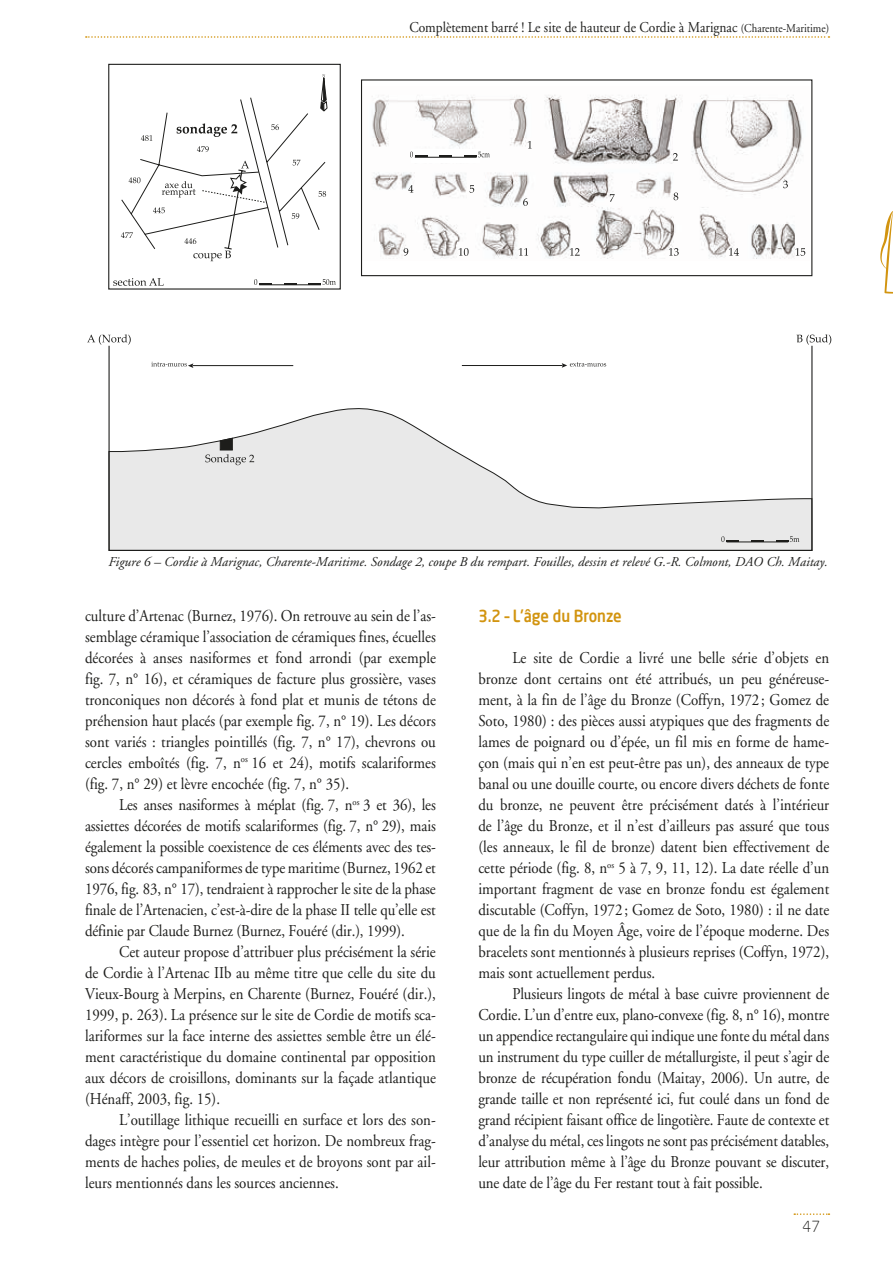
<style>
.page{position:relative;width:893px;height:1263px;background:#fff}
.page>*{position:absolute;margin:0;border:0;box-sizing:border-box;transform-origin:0 0}
.t1{font:16.5px/21px "Adobe Garamond";color:#1d1d1b;text-align:justify;scale:.9 1}
.t2{font:500 16.5px "Neo Sans Pro";color:#d2940f;scale:.9 1}
.t3{font:15px "Adobe Garamond";color:#1d1d1b;scale:.9 1}
.t4{font:300 15px "Neo Sans Pro";color:#1d1d1b}
.t5{font:italic 13.5px "Adobe Garamond";color:#1d1d1b}
.s1{font-size:12px}
</style>
<div class="page">
<svg style="left:794px;top:1213px;width:35px;height:2px"></svg>
<svg style="left:86px;top:36px;width:743px;height:2px"></svg>
<svg style="left:880px;top:211px;width:13px;height:83px"></svg>
<svg style="left:108px;top:408px;width:705px;height:143px"></svg>
<div style="left:109px;top:345px;width:703px;height:206px;border:1px solid #1d1d1b"></div>
<svg style="left:205px;top:437px;width:49px;height:28px"></svg>
<svg style="left:721px;top:536px;width:18px;height:6px"></svg>
<svg style="left:751px;top:540px;width:12px;height:2px"></svg>
<svg style="left:776px;top:536px;width:23px;height:6px"></svg>
<hr style="left:727px;top:542px;width:61px;height:1px;background:#1d1d1b">
<hr style="left:462px;top:365px;width:100px;height:1px;background:#1d1d1b">
<hr style="left:193px;top:365px;width:100px;height:1px;background:#1d1d1b">
<svg style="left:562px;top:362px;width:44px;height:6px"></svg>
<svg style="left:151px;top:362px;width:42px;height:6px"></svg>
<svg style="left:87px;top:334px;width:44px;height:11px"></svg>
<svg style="left:796px;top:334px;width:35px;height:11px"></svg>
<div style="left:361px;top:79px;width:451px;height:197px;border:1px solid #1d1d1b"></div>
<img style="left:372px;top:94px;width:434px;height:165px">
<div style="left:411px;top:149px;width:69px;height:13px;background:#fff"></div>
<div style="left:108px;top:64px;width:233px;height:226px;border:1px solid #1d1d1b"></div>
<svg style="left:113px;top:278px;width:51px;height:8px"></svg>
<svg style="left:254px;top:279px;width:18px;height:6px"></svg>
<svg style="left:284px;top:283px;width:12px;height:1px"></svg>
<svg style="left:309px;top:279px;width:27px;height:6px"></svg>
<hr style="left:259px;top:284px;width:62px;height:1px;background:#1d1d1b">
<svg style="left:528px;top:141px;width:4px;height:8px"></svg>
<svg style="left:673px;top:153px;width:5px;height:8px"></svg>
<svg style="left:783px;top:181px;width:5px;height:7px"></svg>
<svg style="left:408px;top:185px;width:5px;height:8px"></svg>
<svg style="left:469px;top:185px;width:5px;height:8px"></svg>
<svg style="left:523px;top:198px;width:5px;height:8px"></svg>
<svg style="left:610px;top:194px;width:5px;height:8px"></svg>
<svg style="left:674px;top:193px;width:4px;height:7px"></svg>
<svg style="left:404px;top:248px;width:4px;height:8px"></svg>
<svg style="left:459px;top:248px;width:10px;height:8px"></svg>
<svg style="left:519px;top:248px;width:9px;height:8px"></svg>
<svg style="left:570px;top:248px;width:10px;height:8px"></svg>
<svg style="left:669px;top:248px;width:10px;height:8px"></svg>
<svg style="left:729px;top:248px;width:10px;height:8px"></svg>
<svg style="left:795px;top:248px;width:10px;height:8px"></svg>
<svg style="left:410px;top:152px;width:17px;height:5px"></svg>
<svg style="left:440px;top:155px;width:12px;height:2px"></svg>
<svg style="left:464px;top:152px;width:26px;height:5px"></svg>
<hr style="left:415px;top:157px;width:62px;height:1px;background:#1d1d1b">
<svg style="left:121px;top:74px;width:207px;height:187px"></svg>
<p class="t3" style="left:409px;top:19px;width:468px">Complètement barré ! Le site de hauteur de Cordie à Marignac <span class="s1">(Charente-Maritime)</span></p>
<p class="t5" style="left:108px;top:554px;width:721px">Figure 6 – Cordie à Marignac, Charente-Maritime. Sondage 2, coupe B du rempart. Fouilles, dessin et relevé G.-R. Colmont, DAO Ch. Maitay.</p>
<p class="t1" style="left:85px;top:606px;width:391px">culture d’Artenac (Burnez, 1976). On retrouve au sein de l’as&shy;semblage céramique l’association de céramiques fines, écuelles décorées à anses nasiformes et fond arrondi (par exemple fig. 7, n° 16), et céramiques de facture plus grossière, vases tronconiques non décorés à fond plat et munis de tétons de préhension haut placés (par exemple fig. 7, n° 19). Les décors sont variés : triangles pointillés (fig. 7, n° 17), chevrons ou cercles emboîtés (fig. 7, n<sup>os</sup> 16 et 24), motifs scalariformes (fig. 7, n° 29) et lèvre encochée (fig. 7, n° 35).</p>
<p class="t1" style="left:85px;top:795px;width:391px;text-indent:34px">Les anses nasiformes à méplat (fig. 7, n<sup>os</sup> 3 et 36), les assiettes décorées de motifs scalariformes (fig. 7, n° 29), mais également la possible coexistence de ces éléments avec des tes&shy;sons décorés campaniformes de type maritime (Burnez, 1962 et 1976, fig. 83, n° 17), tendraient à rapprocher le site de la phase finale de l’Artenacien, c’est-à-dire de la phase II telle qu’elle est définie par Claude Burnez (Burnez, Fouéré (dir.), 1999).</p>
<p class="t1" style="left:85px;top:942px;width:391px;text-indent:34px">Cet auteur propose d’attribuer plus précisément la série de Cordie à l’Artenac IIb au même titre que celle du site du Vieux-Bourg à Merpins, en Charente (Burnez, Fouéré (dir.), 1999, p. 263). La présence sur le site de Cordie de motifs sca&shy;lariformes sur la face interne des assiettes semble être un élé&shy;ment caractéristique du domaine continental par opposition aux décors de croisillons, dominants sur la façade atlantique (Hénaff, 2003, fig. 15).</p>
<p class="t1" style="left:85px;top:1110px;width:391px;text-indent:34px">L’outillage lithique recueilli en surface et lors des son&shy;dages intègre pour l’essentiel cet horizon. De nombreux frag&shy;ments de haches polies, de meules et de broyons sont par ail&shy;leurs mentionnés dans les sources anciennes.</p>
<p class="t2" style="left:478px;top:605px;width:161px">3.2 – L’âge du Bronze</p>
<p class="t1" style="left:478px;top:648px;width:391px;text-indent:34px">Le site de Cordie a livré une belle série d’objets en bronze dont certains ont été attribués, un peu généreuse&shy;ment, à la fin de l’âge du Bronze (Coffyn, 1972 ; Gomez de Soto, 1980) : des pièces aussi atypiques que des fragments de lames de poignard ou d’épée, un fil mis en forme de hame&shy;çon (mais qui n’en est peut-être pas un), des anneaux de type banal ou une douille courte, ou encore divers déchets de fonte du bronze, ne peuvent être précisément datés à l’intérieur de l’âge du Bronze, et il n’est d’ailleurs pas assuré que tous (les anneaux, le fil de bronze) datent bien effectivement de cette période (fig. 8, n<sup>os</sup> 5 à 7, 9, 11, 12). La date réelle d’un important fragment de vase en bronze fondu est également discutable (Coffyn, 1972; Gomez de Soto, 1980) : il ne date que de la fin du Moyen Âge, voire de l’époque moderne. Des bracelets sont mentionnés à plusieurs reprises (Coffyn, 1972), mais sont actuellement perdus.</p>
<p class="t1" style="left:478px;top:984px;width:391px;text-indent:34px">Plusieurs lingots de métal à base cuivre proviennent de Cordie. L’un d’entre eux, plano-convexe (fig. 8, n° 16), montre un appendice rectangulaire qui indique une fonte du métal dans un instrument du type cuiller de métallurgiste, il peut s’agir de bronze de récupération fondu (Maitay, 2006). Un autre, de grande taille et non représenté ici, fut coulé dans un fond de grand récipient faisant office de lingotière. Faute de contexte et d’analyse du métal, ces lingots ne sont pas précisément datables, leur attribution même à l’âge du Bronze pouvant se discuter, une date de l’âge du Fer restant tout à fait possible.</p>
<p class="t4" style="left:803px;top:1217px;width:19px">47</p>
</div>
